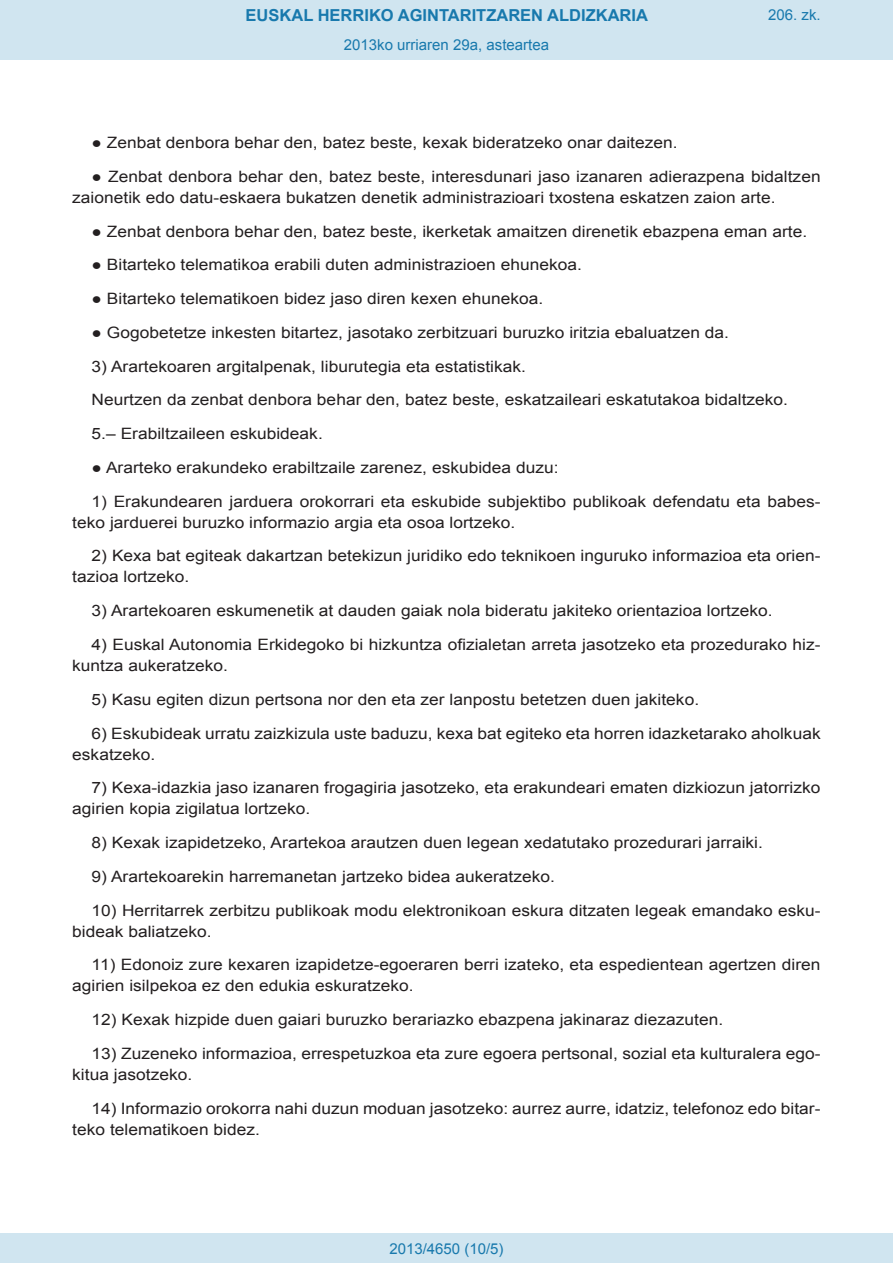
<style>
.page{position:relative;width:893px;height:1263px;background:#fff}
.page>*{position:absolute;margin:0;border:0;box-sizing:border-box;transform-origin:0 0}
.t1{font:700 16.5px "Arial";color:#1879ad}
.BOPVDetalle{font:15.6px/21px "Arial";color:#231f20;scale:1.11 1}
.Paginacion_Centro{font:15px "Arial";color:#1879ad}
</style>
<div class="page">
<div style="left:0;top:0;width:893px;height:60px;background:#d0e5f0"></div>
<div style="left:0;top:1233px;width:893px;height:30px;background:#d0e5f0"></div>
<p class="t1" style="left:246px;top:4px;width:404px">EUSKAL HERRIKO AGINTARITZAREN ALDIZKARIA</p>
<p class="Paginacion_Centro" style="left:344px;top:35px;width:207px">2013ko urriaren 29a, asteartea</p>
<p class="Paginacion_Centro" style="left:768px;top:5px;width:54px">206. zk.</p>
<p class="BOPVDetalle" style="left:92px;top:132px;width:529px">● Zenbat denbora behar den, batez beste, kexak bideratzeko onar daitezen.</p>
<p class="BOPVDetalle" style="left:72px;top:166px;width:676px;text-indent:19px">● Zenbat denbora behar den, batez beste, interesdunari jaso izanaren adierazpena bidaltzen zaionetik edo datu-eskaera bukatzen denetik administrazioari txostena eskatzen zaion arte.</p>
<p class="BOPVDetalle" style="left:92px;top:221px;width:646px">● Zenbat denbora behar den, batez beste, ikerketak amaitzen direnetik ebazpena eman arte.</p>
<p class="BOPVDetalle" style="left:92px;top:255px;width:443px">● Bitarteko telematikoa erabili duten administrazioen ehunekoa.</p>
<p class="BOPVDetalle" style="left:92px;top:288px;width:408px">● Bitarteko telematikoen bidez jaso diren kexen ehunekoa.</p>
<p class="BOPVDetalle" style="left:92px;top:322px;width:576px">● Gogobetetze inkesten bitartez, jasotako zerbitzuari buruzko iritzia ebaluatzen da.</p>
<p class="BOPVDetalle" style="left:92px;top:356px;width:393px">3) Arartekoaren argitalpenak, liburutegia eta estatistikak.</p>
<p class="BOPVDetalle" style="left:92px;top:390px;width:629px">Neurtzen da zenbat denbora behar den, batez beste, eskatzaileari eskatutakoa bidaltzeko.</p>
<p class="BOPVDetalle" style="left:92px;top:423px;width:210px">5.– Erabiltzaileen eskubideak.</p>
<p class="BOPVDetalle" style="left:92px;top:457px;width:422px">● Ararteko erakundeko erabiltzaile zarenez, eskubidea duzu:</p>
<p class="BOPVDetalle" style="left:72px;top:491px;width:676px;text-indent:19px">1) Erakundearen jarduera orokorrari eta eskubide subjektibo publikoak defendatu eta babes&shy;teko jarduerei buruzko informazio argia eta osoa lortzeko.</p>
<p class="BOPVDetalle" style="left:72px;top:546px;width:676px;text-indent:19px">2) Kexa bat egiteak dakartzan betekizun juridiko edo teknikoen inguruko informazioa eta orien&shy;tazioa lortzeko.</p>
<p class="BOPVDetalle" style="left:92px;top:600px;width:615px">3) Arartekoaren eskumenetik at dauden gaiak nola bideratu jakiteko orientazioa lortzeko.</p>
<p class="BOPVDetalle" style="left:72px;top:634px;width:676px;text-indent:19px">4) Euskal Autonomia Erkidegoko bi hizkuntza ofizialetan arreta jasotzeko eta prozedurako hiz&shy;kuntza aukeratzeko.</p>
<p class="BOPVDetalle" style="left:92px;top:689px;width:549px">5) Kasu egiten dizun pertsona nor den eta zer lanpostu betetzen duen jakiteko.</p>
<p class="BOPVDetalle" style="left:72px;top:723px;width:676px;text-indent:19px">6) Eskubideak urratu zaizkizula uste baduzu, kexa bat egiteko eta horren idazketarako aholkuak eskatzeko.</p>
<p class="BOPVDetalle" style="left:72px;top:777px;width:676px;text-indent:19px">7) Kexa-idazkia jaso izanaren frogagiria jasotzeko, eta erakundeari ematen dizkiozun jatorrizko agirien kopia zigilatua lortzeko.</p>
<p class="BOPVDetalle" style="left:92px;top:832px;width:606px">8) Kexak izapidetzeko, Arartekoa arautzen duen legean xedatutako prozedurari jarraiki.</p>
<p class="BOPVDetalle" style="left:92px;top:866px;width:419px">9) Arartekoarekin harremanetan jartzeko bidea aukeratzeko.</p>
<p class="BOPVDetalle" style="left:72px;top:900px;width:676px;text-indent:19px">10) Herritarrek zerbitzu publikoak modu elektronikoan eskura ditzaten legeak emandako esku&shy;bideak baliatzeko.</p>
<p class="BOPVDetalle" style="left:72px;top:954px;width:676px;text-indent:19px">11) Edonoiz zure kexaren izapidetze-egoeraren berri izateko, eta espedientean agertzen diren agirien isilpekoa ez den edukia eskuratzeko.</p>
<p class="BOPVDetalle" style="left:92px;top:1009px;width:570px">12) Kexak hizpide duen gaiari buruzko berariazko ebazpena jakinaraz diezazuten.</p>
<p class="BOPVDetalle" style="left:72px;top:1043px;width:676px;text-indent:19px">13) Zuzeneko informazioa, errespetuzkoa eta zure egoera pertsonal, sozial eta kulturalera ego&shy;kitua jasotzeko.</p>
<p class="BOPVDetalle" style="left:72px;top:1098px;width:676px;text-indent:19px">14) Informazio orokorra nahi duzun moduan jasotzeko: aurrez aurre, idatziz, telefonoz edo bitar&shy;teko telematikoen bidez.</p>
<p class="Paginacion_Centro" style="left:389px;top:1238px;width:116px">2013/4650 (10/5)</p>
</div>
